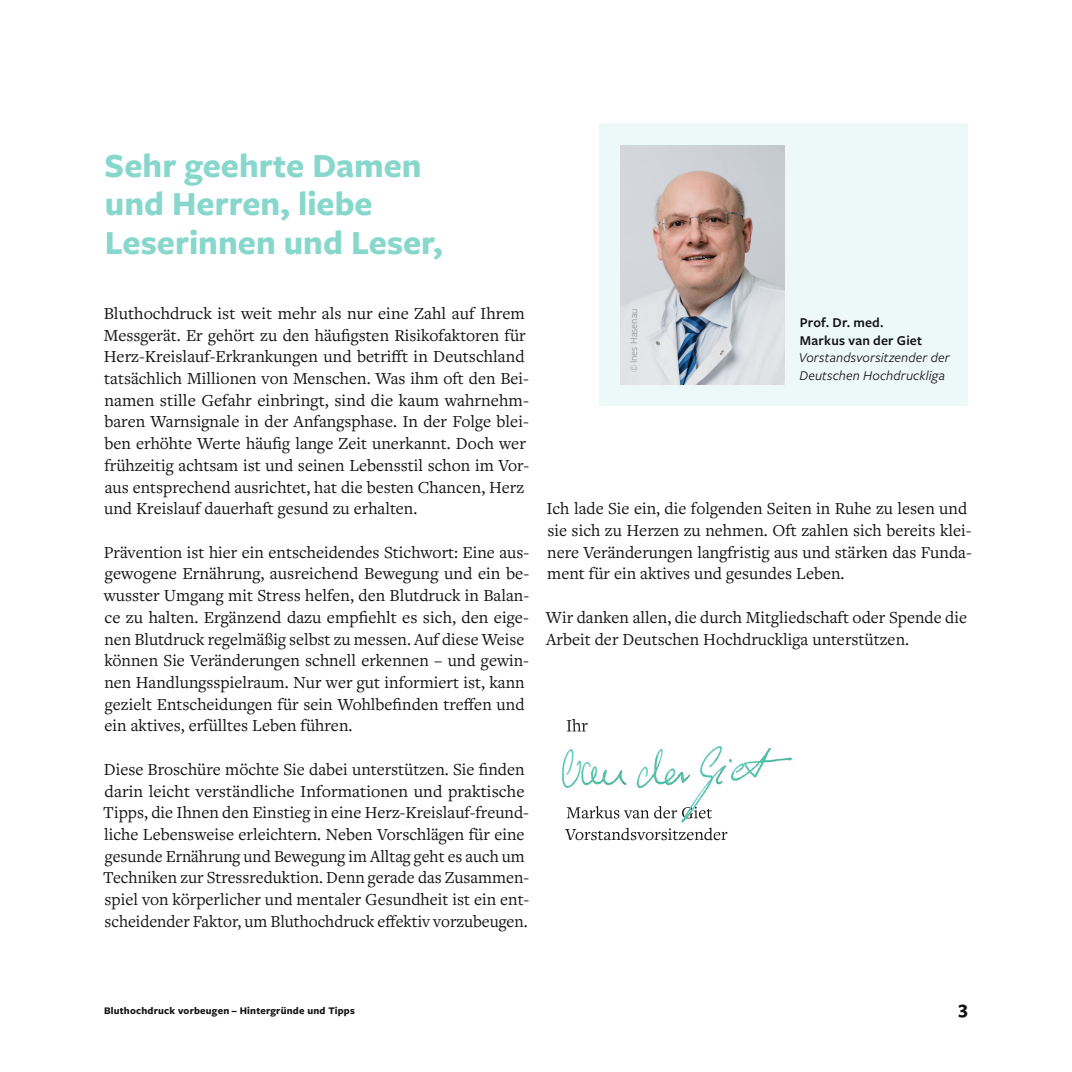
<style>
.page{position:relative;width:1072px;height:1072px;background:#fff}
.page>*{position:absolute;margin:0;border:0;box-sizing:border-box;transform-origin:0 0}
.t1{font:700 35px/38.5px "Freight Sans Pro";color:#87d7cc}
.t2{font:700 19.25px "Freight Sans Pro";color:#131413}
.t3{font:17.5px/21.7px "Freight Text Pro";color:#131413}
.t4{font:italic 14px/17.5px "Freight Sans Pro";letter-spacing:.01em;color:#131413}
.t5{font:600 14px/17.5px "Freight Sans Pro";letter-spacing:.015em;color:#131413}
.t6{font:700 10.5px "Freight Sans Pro";letter-spacing:.02em;color:#131413}
.t7{font:10.5px "Freight Sans Pro";color:#999}
</style>
<div class="page">
<div style="left:599px;top:123px;width:368px;height:283px;background:#edf9f8"></div>
<img style="left:620px;top:145px;width:164px;height:239px">
<img style="left:561px;top:731px;width:231px;height:103px">
<img style="left:567px;top:726px;width:19px;height:5px">
<img style="left:566px;top:806px;width:146px;height:12px">
<img style="left:565px;top:827px;width:162px;height:9px">
<h1 class="t1" style="left:105px;top:145px;width:340px">Sehr geehrte Damen und Herren, liebe<br>Leserinnen und Leser,</h1>
<p class="t3" style="left:104px;top:302px;width:427px">Bluthochdruck ist weit mehr als nur eine Zahl auf Ihrem Messgerät. Er gehört zu den häufigsten Risikofaktoren für Herz-Kreislauf-Erkrankungen und betrifft in Deutschland tatsächlich Millionen von Menschen. Was ihm oft den Bei&shy;namen stille Gefahr einbringt, sind die kaum wahrnehm&shy;baren Warnsignale in der Anfangsphase. In der Folge blei&shy;ben erhöhte Werte häufig lange Zeit unerkannt. Doch wer frühzeitig achtsam ist und seinen Lebensstil schon im Vor&shy;aus entsprechend ausrichtet, hat die besten Chancen, Herz und Kreislauf dauerhaft gesund zu erhalten.</p>
<p class="t3" style="left:104px;top:540px;width:427px">Prävention ist hier ein entscheidendes Stichwort: Eine aus&shy;gewogene Ernährung, ausreichend Bewegung und ein be&shy;wusster Umgang mit Stress helfen, den Blutdruck in Balan&shy;ce zu halten. Ergänzend dazu empfiehlt es sich, den eige&shy;nen Blutdruck regelmäßig selbst zu messen. Auf diese Weise können Sie Veränderungen schnell erkennen – und gewin&shy;nen Handlungsspielraum. Nur wer gut informiert ist, kann gezielt Entscheidungen für sein Wohlbefinden treffen und ein aktives, erfülltes Leben führen.</p>
<p class="t3" style="left:103px;top:757px;width:427px">Diese Broschüre möchte Sie dabei unterstützen. Sie finden darin leicht verständliche Informationen und praktische Tipps, die Ihnen den Einstieg in eine Herz-Kreislauf-freund&shy;liche Lebensweise erleichtern. Neben Vorschlägen für eine gesunde Ernährung und Bewegung im Alltag geht es auch um Techniken zur Stressreduktion. Denn gerade das Zusammen&shy;spiel von körperlicher und mentaler Gesundheit ist ein ent&shy;scheidender Faktor, um Bluthochdruck effektiv vorzubeugen.</p>
<p class="t7" style="left:626px;top:372px;width:65px;rotate:-90deg">© Ines Hasenau</p>
<p class="t5" style="left:799px;top:313px;width:124px">Prof. Dr. med.<br>Markus van der Giet</p>
<p class="t4" style="left:798px;top:348px;width:152px">Vorstandsvorsitzender der<br>Deutschen Hochdruckliga</p>
<p class="t3" style="left:546px;top:497px;width:427px">Ich lade Sie ein, die folgenden Seiten in Ruhe zu lesen und sie sich zu Herzen zu nehmen. Oft zahlen sich bereits klei&shy;nere Veränderungen langfristig aus und stärken das Funda&shy;ment für ein aktives und gesundes Leben.</p>
<p class="t3" style="left:546px;top:605px;width:423px">Wir danken allen, die durch Mitgliedschaft oder Spende die<br>Arbeit der Deutschen Hochdruckliga unterstützen.</p>
<p class="t3" style="left:566px;top:714px;width:23px">Ihr</p>
<p class="t3" style="left:565px;top:823px;width:164px">Vorstandsvorsitzender</p>
<p class="t6" style="left:104px;top:1003px;width:252px">Bluthochdruck vorbeugen – Hintergründe und Tipps</p>
<p class="t2" style="left:958px;top:994px;width:11px">3</p>
</div>
